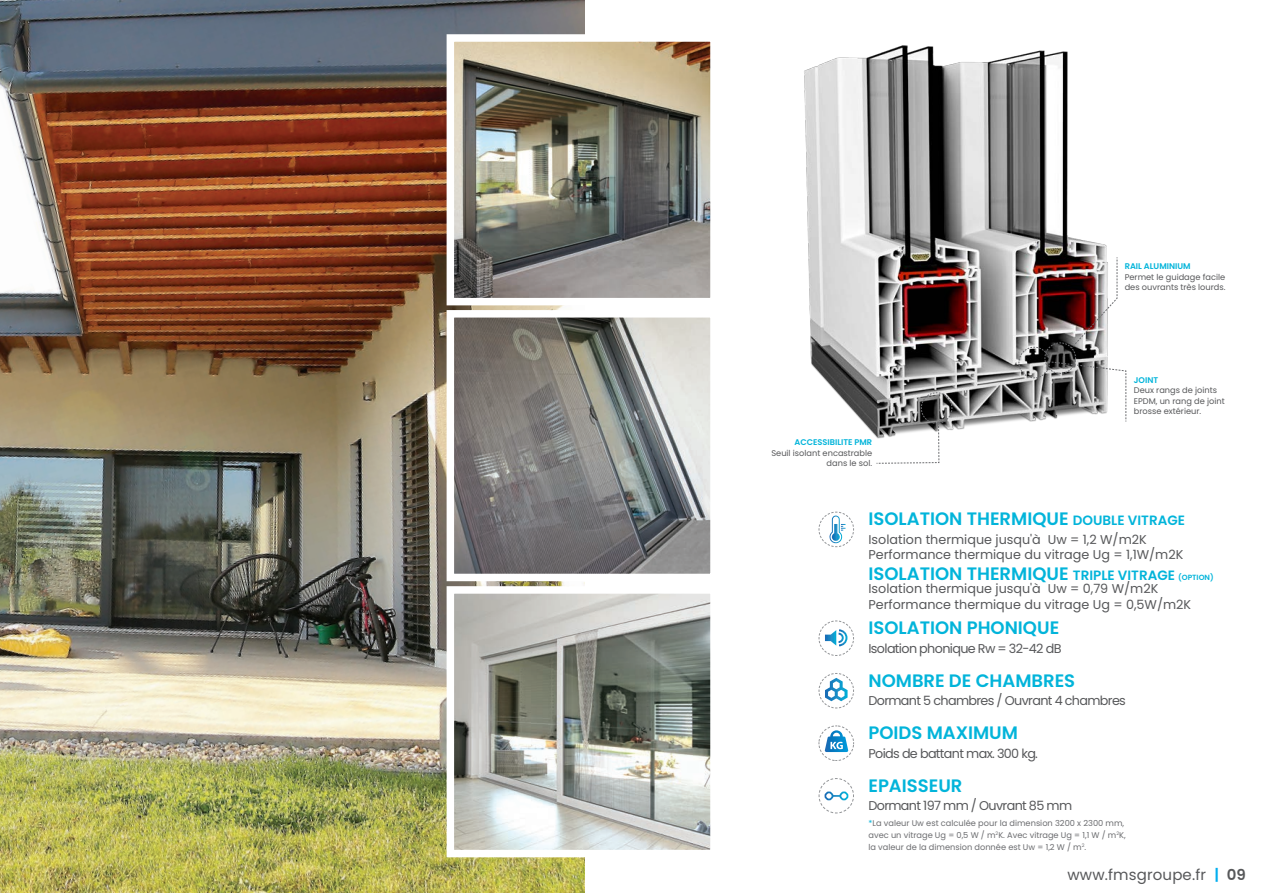
<style>
.page{position:relative;width:1263px;height:893px;background:#fff}
.page>*{position:absolute;margin:0;border:0;box-sizing:border-box;transform-origin:0 0}
.t1{font:600 18px "Poppins";color:#02b4da}
.t2{font:15px "Poppins";letter-spacing:.01em;color:#57585a}
.t3{font:12.75px "Poppins";color:#57585a}
.t4{font:12.75px "Poppins";letter-spacing:-.05em;color:#57585a}
.t5{font:8.25px/12px "Poppins";color:#6c6d70}
.t6{font:8.25px/10.5px "Poppins";color:#57585a}
.t7{font:600 8.25px "Poppins";color:#02b4da}
.s1{font-size:13.5px}
.s2{font-size:7.5px}
.s3{color:#02b4da}
.s4{font-weight:600;color:#00aeef}
.s5{font-weight:600}
</style>
<div class="page">
<img style="left:804px;top:45px;width:303px;height:392px">
<svg style="left:876px;top:392px;width:76px;height:72px"></svg>
<svg style="left:1018px;top:257px;width:108px;height:165px"></svg>
<img style="left:0;top:0;width:584px;height:893px">
<img style="left:456px;top:43px;width:253px;height:253px">
<div style="left:447px;top:34px;width:271px;height:271px;border:8px solid #fff"></div>
<img style="left:456px;top:319px;width:253px;height:253px">
<div style="left:447px;top:310px;width:271px;height:271px;border:8px solid #fff"></div>
<img style="left:456px;top:595px;width:253px;height:253px">
<div style="left:447px;top:586px;width:271px;height:271px;border:8px solid #fff"></div>
<svg style="left:818px;top:778px;width:36px;height:36px"></svg>
<div style="left:824px;top:791px;width:9px;height:9px;border:2px solid #fff;border-radius:50%"></div>
<div style="left:839px;top:791px;width:9px;height:9px;border:2px solid #fff;border-radius:50%"></div>
<svg style="left:818px;top:673px;width:36px;height:36px"></svg>
<svg style="left:818px;top:620px;width:36px;height:36px"></svg>
<svg style="left:819px;top:725px;width:35px;height:36px"></svg>
<svg style="left:818px;top:511px;width:36px;height:36px"></svg>
<p class="t7" style="left:1125px;top:262px;width:67px">RAIL ALUMINIUM</p>
<p class="t6" style="left:1125px;top:272px;width:102px">Permet le guidage facile</p>
<p class="t6" style="left:1125px;top:282px;width:102px">des ouvrants très lourds.</p>
<p class="t7" style="left:794px;top:438px;width:79px">ACCESSIBILITE PMR</p>
<p class="t6" style="left:771px;top:448px;width:102px">Seuil isolant encastrable</p>
<p class="t6" style="left:827px;top:458px;width:47px">dans le sol.</p>
<p class="t7" style="left:1134px;top:375px;width:26px">JOINT</p>
<p class="t6" style="left:1134px;top:385px;width:85px">Deux rangs de joints</p>
<p class="t6" style="left:1134px;top:396px;width:92px">EPDM, un rang de joint brosse extérieur.</p>
<p class="t1" style="left:868px;top:508px;width:318px">ISOLATION THERMIQUE <span class="s1">DOUBLE VITRAGE</span></p>
<p class="t1" style="left:868px;top:563px;width:347px">ISOLATION THERMIQUE <span class="s1">TRIPLE VITRAGE</span> <span class="s2">(OPTION)</span></p>
<p class="t3" style="left:868px;top:532px;width:280px">Isolation thermique jusqu'à Uw = 1,2 W/m2K</p>
<p class="t3" style="left:868px;top:547px;width:316px">Performance thermique du vitrage Ug = 1,1W/m2K</p>
<p class="t3" style="left:868px;top:581px;width:291px">Isolation thermique jusqu'à Uw = 0,79 W/m2K</p>
<p class="t3" style="left:868px;top:597px;width:324px">Performance thermique du vitrage Ug = 0,5W/m2K</p>
<p class="t1" style="left:868px;top:617px;width:192px">ISOLATION PHONIQUE</p>
<p class="t4" style="left:868px;top:641px;width:195px">Isolation phonique Rw = 32-42 dB</p>
<p class="t1" style="left:868px;top:670px;width:208px">NOMBRE DE CHAMBRES</p>
<p class="t4" style="left:868px;top:693px;width:259px">Dormant 5 chambres / Ouvrant 4 chambres</p>
<p class="t1" style="left:868px;top:722px;width:151px">POIDS MAXIMUM</p>
<p class="t4" style="left:868px;top:746px;width:171px">Poids de battant max. 300 kg.</p>
<p class="t4" style="left:868px;top:798px;width:205px">Dormant 197 mm / Ouvrant 85 mm</p>
<p class="t1" style="left:868px;top:775px;width:95px">EPAISSEUR</p>
<p class="t5" style="left:868px;top:817px;width:259px"><span class="s3">*</span>La valeur Uw est calculée pour la dimension 3200 x 2300 mm, avec un vitrage Ug = 0,5 W / m<sup>2</sup>K. Avec vitrage Ug = 1,1 W / m<sup>2</sup>K, la valeur de la dimension donnée est Uw = 1,2 W / m<sup>2</sup>.</p>
<p class="t2" style="left:1067px;top:866px;width:180px">www.fmsgroupe.fr <span class="s4">|</span> <span class="s5">09</span></p>
</div>
